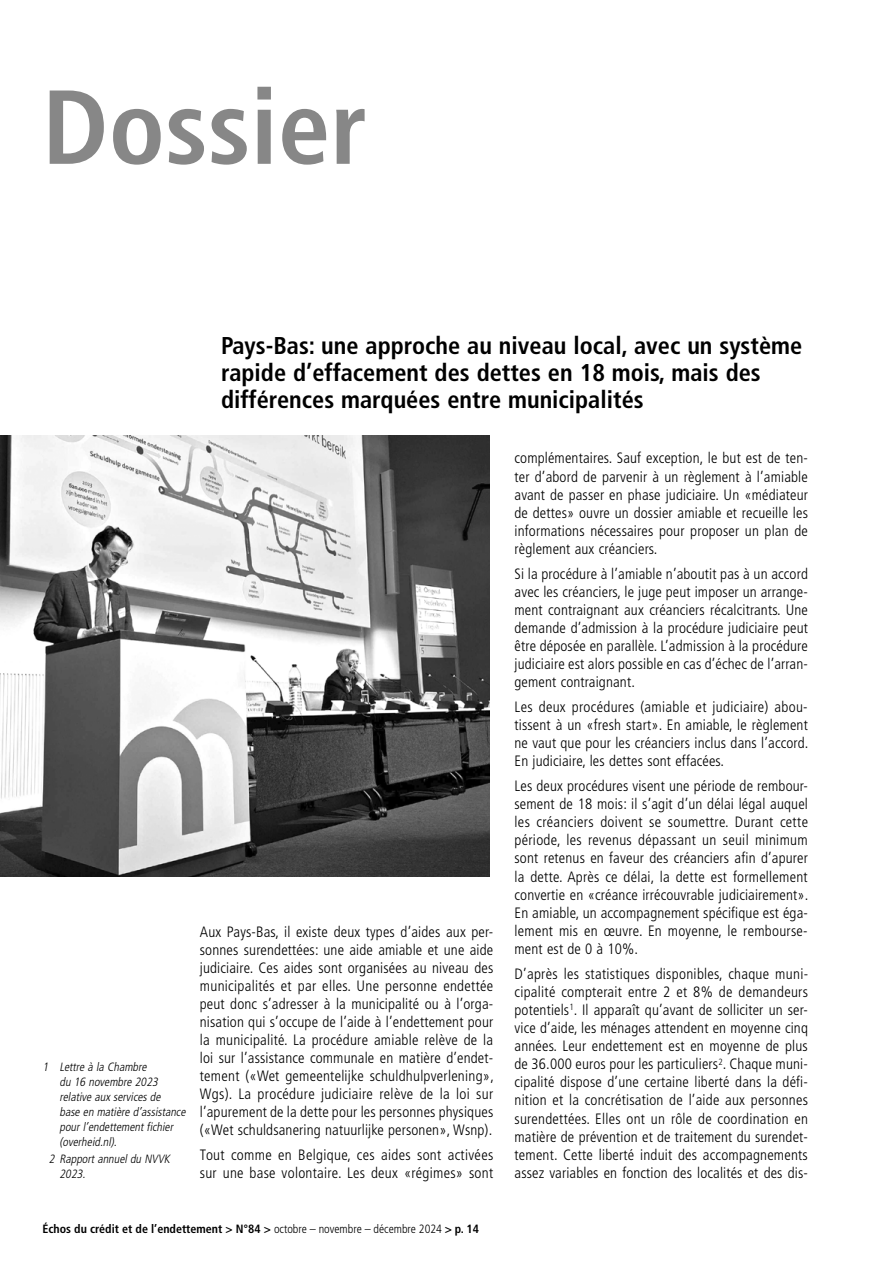
<style>
.page{position:relative;width:893px;height:1263px;background:#fff}
.page>*{position:absolute;margin:0;border:0;box-sizing:border-box;transform-origin:0 0}
.t1{font:700 condensed 105px "Frutiger LT Std";color:#878787}
.t2{font:700 condensed 24.3px/27px "Frutiger LT Std";color:#000}
.t3{font:300 condensed 15px/18.1px "Frutiger LT Std";letter-spacing:.01em;color:#000;text-align:justify}
.t4{font:italic 300 condensed 12px/15px "Frutiger LT Std";color:#000}
.t5{font:700 condensed 12px "Frutiger LT Std";color:#000}
.s1{font-weight:300}
</style>
<div class="page">
<img style="left:0;top:435px;width:489px;height:442px">
<h1 class="t1" style="left:43px;top:65px;width:326px">Dossier</h1>
<h2 class="t2" style="left:221px;top:332px;width:583px">Pays-Bas: une approche au niveau local, avec un système rapide d’effacement des dettes en 18 mois, mais des différences marquées entre municipalités</h2>
<p class="t4" style="left:60px;top:1059px;width:130px;text-indent:-17px">1 Lettre à la Chambre<br>du 16 novembre 2023 relative aux servicesde base en matière d’assistance pourl’endettementfichier (overheid.nl).</p>
<p class="t4" style="left:60px;top:1151px;width:114px;text-indent:-11px">2 Rapportannueldu NVVK<br>2023.</p>
<p class="t3" style="left:200px;top:923px;width:296px">Aux Pays-Bas, il existe deux types d’aides aux per&shy;sonnes surendettées: une aide amiable et une aide judiciaire. Ces aides sont organisées au niveau des municipalités et par elles. Une personne endettée peut donc s’adresser à la municipalité ou à l’orga&shy;nisation qui s’occupe de l’aide à l’endettement pour la municipalité. La procédure amiable relève de la loi sur l’assistance communale en matière d’endet&shy;tement («Wet gemeentelijke schuldhulpverlening», Wgs). La procédure judiciaire relève de la loi sur l’apurement de la dette pour les personnes physiques («Wet schuldsanering natuurlijke personen», Wsnp).</p>
<p class="t3" style="left:200px;top:1146px;width:295px">Tout comme en Belgique, ces aides sont activées sur une base volontaire. Les deux «régimes» sont</p>
<p class="t3" style="left:514px;top:449px;width:295px">complémentaires. Sauf exception, le but est de ten&shy;ter d’abord de parvenir à un règlement à l’amiable avant de passer en phase judiciaire. Un «médiateur de dettes» ouvre un dossier amiable et recueille les informations nécessaires pour proposer un plan de règlement aux créanciers.</p>
<p class="t3" style="left:514px;top:565px;width:295px">Si la procédure à l’amiable n’aboutit pas à un accord avec les créanciers, le juge peut imposer un arrange&shy;ment contraignant aux créanciers récalcitrants. Une demande d’admission à la procédure judiciaire peut être déposée en parallèle. L’admission à la procédure judiciaire est alors possible en cas d’échec de l’arran&shy;gement contraignant.</p>
<p class="t3" style="left:514px;top:698px;width:295px">Les deux procédures (amiable et judiciaire) abou&shy;tissent à un «fresh start». En amiable, le règlement ne vaut que pour les créanciers inclus dans l’accord.<br>En judiciaire, les dettes sont effacées.</p>
<p class="t3" style="left:514px;top:777px;width:295px">Les deux procédures visent une période de rembour&shy;sement de 18 mois: il s’agit d’un délai légal auquel les créanciers doivent se soumettre. Durant cette période, les revenus dépassant un seuil minimum sont retenus en faveur des créanciers afin d’apurer la dette. Après ce délai, la dette est formellement convertie en «créance irrécouvrable judiciairement».<br>En amiable, un accompagnement spécifique est éga&shy;lement mis en œuvre. En moyenne, le rembourse&shy;ment est de 0 à 10%.</p>
<p class="t3" style="left:514px;top:964px;width:295px">D’après les statistiques disponibles, chaque muni&shy;cipalité compterait entre 2 et 8% de demandeurs potentiels<sup>1</sup>. Il apparaît qu’avant de solliciter un ser&shy;vice d’aide, les ménages attendent en moyenne cinq années. Leur endettement est en moyenne de plus de 36.000 euros pour les particuliers<sup>2</sup>. Chaque muni&shy;cipalité dispose d’une certaine liberté dans la défi&shy;nition et la concrétisation de l’aide aux personnes surendettées. Elles ont un rôle de coordination en matière de prévention et de traitement du surendet&shy;tement. Cette liberté induit des accompagnements assez variables en fonction des localités et des dis-</p>
<p class="t5" style="left:43px;top:1222px;width:438px">Échos du crédit et de l’endettement &gt; N°84 &gt; <span class="s1">octobre – novembre – décembre 2024</span> &gt; p. 14</p>
</div>
